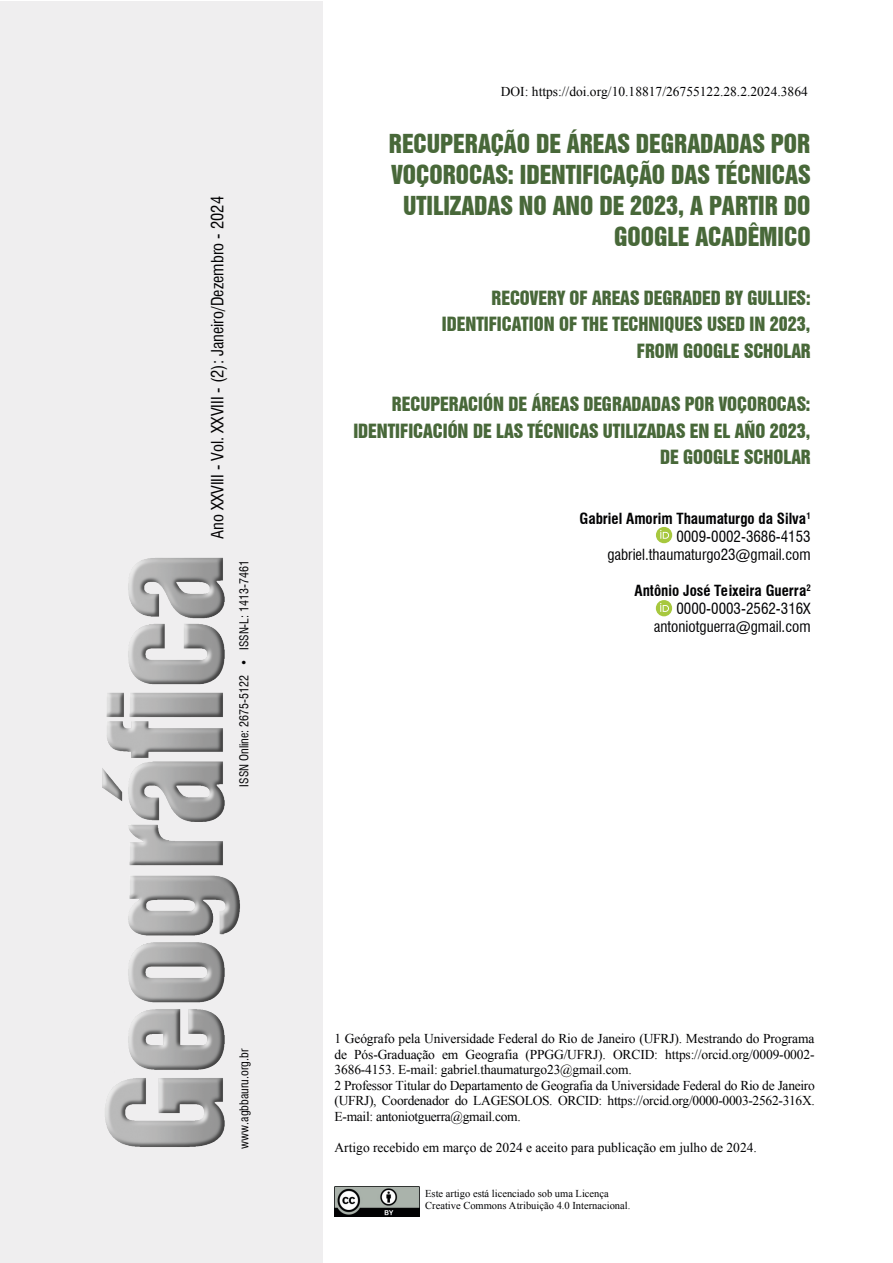
<style>
.page{position:relative;width:893px;height:1263px;background:#fff}
.page>*{position:absolute;margin:0;border:0;box-sizing:border-box;transform-origin:0 0}
.t1{font:24px/30.8px "Swiss 921 BT Regular A";color:#486839;text-align:right}
.t2{font:18px/26.5px "Swiss 921 BT Regular A";color:#486839;text-align:right}
.t3{font:condensed 16.5px "Swiss 721 BT";color:#020203}
.t4{font:condensed 15px/18px "Swiss 721 BT";color:#020203;text-align:right}
.t5{font:13.5px/15.6px "Times New Roman";letter-spacing:-.01em;color:#020203}
.t6{font:condensed 12px "Swiss 721 BT";color:#020203}
.t7{font:10.5px/12px "Times New Roman";color:#020203}
.s1{font-weight:700}
</style>
<div class="page">
<div style="left:0;top:1px;width:323px;height:1262px;background:#efeeef"></div>
<img style="left:102px;top:557px;width:138px;height:590px">
<img style="left:334px;top:1186px;width:86px;height:30px">
<div style="left:656px;top:600px;width:16px;height:16px;background:#a7c83e;border-radius:50%"></div>
<svg style="left:660px;top:603px;width:9px;height:9px"></svg>
<div style="left:656px;top:527px;width:16px;height:16px;background:#a7c83e;border-radius:50%"></div>
<svg style="left:660px;top:530px;width:9px;height:9px"></svg>
<p class="t3" style="left:211px;top:539px;width:344px;rotate:-90deg">Ano XXVIII - Vol. XXVIII - (2): Janeiro/Dezembro - 2024</p>
<p class="t6" style="left:239px;top:786px;width:228px;rotate:-90deg">ISSN Online: 2675-5122 • ISSN-L: 1413-7461</p>
<p class="t5" style="left:501px;top:84px;width:309px">DOI: https://doi.org/10.18817/26755122.28.2.2024.3864</p>
<p class="t1" style="left:389px;top:128px;width:423px">RECUPERAÇÃO DE ÁREAS DEGRADADAS POR<br>VOÇOROCAS: IDENTIFICAÇÃO DAS TÉCNICAS<br>UTILIZADAS NO ANO DE 2023, A PARTIR DO<br>GOOGLE ACADÊMICO</p>
<p class="t2" style="left:442px;top:284px;width:370px">RECOVERY OF AREAS DEGRADED BY GULLIES:<br>IDENTIFICATION OF THE TECHNIQUES USED IN 2023,<br>FROM GOOGLE SCHOLAR</p>
<p class="t2" style="left:353px;top:390px;width:459px">RECUPERACIÓN DE ÁREAS DEGRADADAS POR VOÇOROCAS:<br>IDENTIFICACIÓN DE LAS TÉCNICAS UTILIZADAS EN EL AÑO 2023,<br>DE GOOGLE SCHOLAR</p>
<p class="t4" style="left:580px;top:510px;width:233px"><span class="s1">Gabriel Amorim Thaumaturgo da Silva</span><sup>1<br></sup>0009-0002-3686-4153 gabriel.thaumaturgo23@gmail.com</p>
<p class="t4" style="left:634px;top:582px;width:178px"><span class="s1">Antônio José Teixeira Guerra</span><sup>2<br></sup>0000-0003-2562-316X antoniotguerra@gmail.com</p>
<p class="t6" style="left:239px;top:1149px;width:101px;rotate:-90deg">www.agbbauru.org.br</p>
<p class="t5" style="left:334px;top:1031px;width:482px">1 Geógrafo pela Universidade Federal do Rio de Janeiro (UFRJ). Mestrando do Programa de Pós-Graduação em Geografia (PPGG/UFRJ). ORCID: https://orcid.org/0009-0002- 3686-4153. E-mail: gabriel.thaumaturgo23@gmail.com.<br>2 Professor Titular do Departamento de Geografia da Universidade Federal do Rio de Janeiro (UFRJ), Coordenador do LAGESOLOS. ORCID: https://orcid.org/0000-0003-2562-316X.<br>E-mail: antoniotguerra@gmail.com.</p>
<p class="t5" style="left:334px;top:1140px;width:424px">Artigo recebido em março de 2024 e aceito para publicação em julho de 2024.</p>
<p class="t7" style="left:425px;top:1187px;width:207px">Este artigo está licenciado sob uma Licença<br>Creative Commons Atribuição 4.0 Internacional.</p>
</div>
